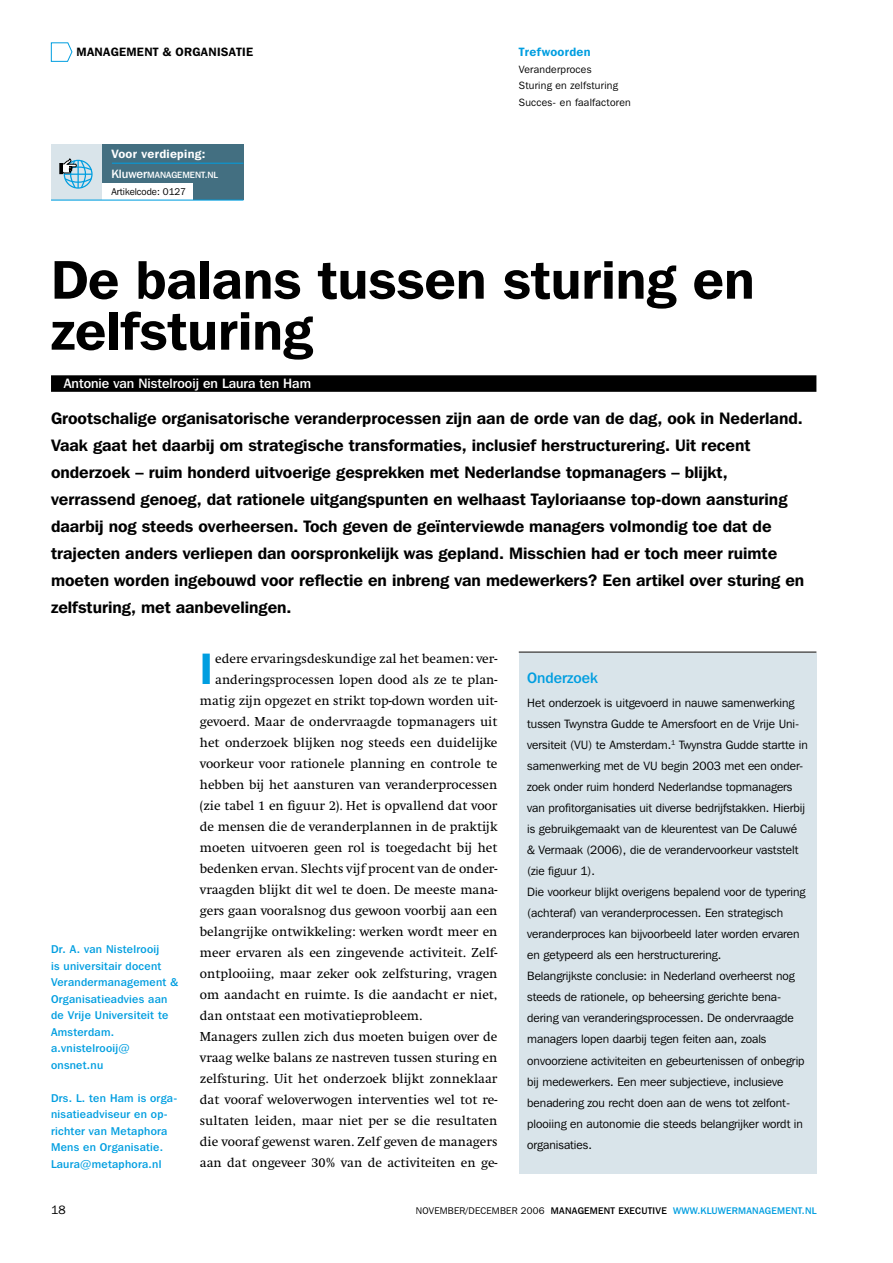
<style>
.page{position:relative;width:893px;height:1263px;background:#fff}
.page>*{position:absolute;margin:0;border:0;box-sizing:border-box;transform-origin:0 0}
.t1{font:600 54px/51px "Franklin Gothic IT Cby BT";color:#000}
.t2{font:600 43.8px "Franklin Gothic IT Cby BT";color:#009ee0}
.t3{font:600 16.5px/27px "Franklin Gothic IT Cby BT";color:#000}
.t4{font:500 15px "Franklin Gothic IT Cby BT";color:#009ee0}
.t5{font:13.5px "Swift";color:#000}
.t6{font:500 13.5px "Franklin Gothic IT Cby BT";color:#fff}
.t7{font:12px/21px "Franklin Gothic IT Cby BT";color:#000}
.t8{font:600 12px "Franklin Gothic IT Cby BT";letter-spacing:.025em;color:#000}
.t9{font:600 12px "Franklin Gothic IT Cby BT";letter-spacing:.025em;color:#fff}
.t10{font:600 12px "Franklin Gothic IT Cby BT";letter-spacing:.025em;color:#009ee0}
.t11{font:500 11.25px/16.5px "Franklin Gothic IT Cby BT";letter-spacing:.025em;color:#009ee0}
.t12{font:10.5px/16.5px "Franklin Gothic IT Cby BT";letter-spacing:.025em;color:#000}
.t13{font:9.75px "Franklin Gothic IT Cby BT";color:#000}
.t14{font:500 9.6px "Franklin Gothic IT Cby BT";letter-spacing:.025em;color:#009ee0}
.t15{font:9.6px "Franklin Gothic IT Cby BT";letter-spacing:.025em;color:#000}
.t16{font:500 9px "Franklin Gothic IT Cby BT";color:#fff}
.s1{font-size:12px}
.s2{font-weight:500}
.s3{color:#000}
</style>
<div class="page">
<svg style="left:51px;top:42px;width:22px;height:20px"></svg>
<div style="left:51px;top:375px;width:765px;height:17px;background:#000"></div>
<div style="left:101px;top:145px;width:143px;height:55px;background:#436f81"></div>
<div style="left:101px;top:184px;width:92px;height:17px;background:#fff"></div>
<div style="left:51px;top:145px;width:51px;height:55px;background:#d9e4ea"></div>
<hr style="left:51px;top:200px;width:192px;height:1px;background:#009ee0">
<svg style="left:60px;top:159px;width:33px;height:30px"></svg>
<div style="left:59px;top:163px;width:4px;height:11px;border:1px solid #000"></div>
<hr style="left:112px;top:163px;width:131px;height:1px;background:#009ee0">
<div style="left:519px;top:653px;width:297px;height:521px;background:#d9e4ea"></div>
<hr style="left:519px;top:652px;width:297px;height:1px;background:#000">
<p class="t8" style="left:77px;top:45px;width:108px">MANAGEMENT &amp; organisatie</p>
<p class="t9" style="left:111px;top:147px;width:96px">Voor verdieping:</p>
<p class="t16" style="left:111px;top:169px;width:43px"><span class="s1">Kluwer</span>management</p>
<p class="t16" style="left:205px;top:169px;width:9px">.nl</p>
<p class="t13" style="left:111px;top:185px;width:76px">Artikelcode: 0127</p>
<p class="t10" style="left:519px;top:45px;width:73px">Trefwoorden</p>
<p class="t12" style="left:519px;top:61px;width:113px">Veranderproces<br>Sturing en zelfsturing<br>Succes- en faalfactoren</p>
<h1 class="t1" style="left:51px;top:253px;width:705px">De balans tussen sturing en zelfsturing</h1>
<p class="t6" style="left:64px;top:374px;width:249px">Antonie van Nistelrooij en Laura ten Ham</p>
<p class="t3" style="left:51px;top:404px;width:755px">Grootschalige organisatorische veranderprocessen zijn aan de orde van de dag, ook in Nederland.<br>Vaak gaat het daarbij om strategische transformaties, inclusief herstructurering. Uit recent onderzoek – ruim honderd uitvoerige gesprekken met Nederlandse topmanagers – blijkt, verrassend genoeg, dat rationele uitgangspunten en welhaast Tayloriaanse top-down aansturing daarbij nog steeds overheersen. Toch geven de geïnterviewde managers volmondig toe dat de trajecten anders verliepen dan oorspronkelijk was gepland. Misschien had er toch meer ruimte moeten worden ingebouwd voor reflectie en inbreng van medewerkers? Een artikel over sturing en zelfsturing, met aanbevelingen.</p>
<p class="t11" style="left:51px;top:941px;width:128px">Dr. A. van Nistelrooij<br>is universitair docent<br>Verandermanagement &amp;<br>Organisatieadvies aan de Vrije Universiteit te<br>Amsterdam. a.vnistelrooij@ onsnet.nu</p>
<p class="t11" style="left:51px;top:1089px;width:128px">Drs. L. ten Ham is orga&shy;nisatieadviseur en op&shy;richter van Metaphora<br>Mens en Organisatie.<br>Laura@metaphora.nl</p>
<h2 class="t2" style="left:200px;top:641px;width:15px">I</h2>
<p class="t5" style="left:215px;top:651px;width:284px">edere ervaringsdeskundige zal het beamen: ver-</p>
<p class="t5" style="left:215px;top:672px;width:284px">anderingsprocessen lopen dood als ze te plan-</p>
<p class="t5" style="left:200px;top:693px;width:299px">matig zijn opgezet en strikt top-down worden uit-</p>
<p class="t5" style="left:200px;top:714px;width:299px">gevoerd. Maar de ondervraagde topmanagers uit</p>
<p class="t5" style="left:200px;top:735px;width:299px">het onderzoek blijken nog steeds een duidelijke</p>
<p class="t5" style="left:200px;top:756px;width:299px">voorkeur voor rationele planning en controle te</p>
<p class="t5" style="left:200px;top:777px;width:299px">hebben bij het aansturen van veranderprocessen</p>
<p class="t5" style="left:200px;top:798px;width:299px">(zie tabel 1 en figuur 2). Het is opvallend dat voor</p>
<p class="t5" style="left:200px;top:819px;width:299px">de mensen die de veranderplannen in de praktijk</p>
<p class="t5" style="left:200px;top:840px;width:299px">moeten uitvoeren geen rol is toegedacht bij het</p>
<p class="t5" style="left:200px;top:861px;width:299px">bedenken ervan. Slechts vijf procent van de onder-</p>
<p class="t5" style="left:200px;top:882px;width:299px">vraagden blijkt dit wel te doen. De meeste mana-</p>
<p class="t5" style="left:200px;top:903px;width:299px">gers gaan vooralsnog dus gewoon voorbij aan een</p>
<p class="t5" style="left:200px;top:924px;width:299px">belangrijke ontwikkeling: werken wordt meer en</p>
<p class="t5" style="left:200px;top:945px;width:299px">meer ervaren als een zingevende activiteit. Zelf-</p>
<p class="t5" style="left:200px;top:966px;width:299px">ontplooiing, maar zeker ook zelfsturing, vragen</p>
<p class="t5" style="left:200px;top:987px;width:299px">om aandacht en ruimte. Is die aandacht er niet,</p>
<p class="t5" style="left:200px;top:1008px;width:224px">dan ontstaat een motivatieprobleem.</p>
<p class="t5" style="left:200px;top:1029px;width:299px">Managers zullen zich dus moeten buigen over de</p>
<p class="t5" style="left:200px;top:1050px;width:299px">vraag welke balans ze nastreven tussen sturing en</p>
<p class="t5" style="left:200px;top:1071px;width:299px">zelfsturing. Uit het onderzoek blijkt zonneklaar</p>
<p class="t5" style="left:200px;top:1092px;width:299px">dat vooraf weloverwogen interventies wel tot re-</p>
<p class="t5" style="left:200px;top:1113px;width:299px">sultaten leiden, maar niet per se die resultaten</p>
<p class="t5" style="left:200px;top:1134px;width:299px">die vooraf gewenst waren. Zelf geven de managers</p>
<p class="t5" style="left:200px;top:1155px;width:299px">aan dat ongeveer 30% van de activiteiten en ge-</p>
<p class="t4" style="left:527px;top:669px;width:72px">Onderzoek</p>
<p class="t7" style="left:527px;top:692px;width:282px">Het onderzoek is uitgevoerd in nauwe samenwerking tussen Twynstra Gudde te Amersfoort en de Vrije Uni&shy;versiteit (VU) te Amsterdam.<sup>1</sup> Twynstra Gudde startte in samenwerking met de VU begin 2003 met een onder&shy;zoek onder ruim honderd Nederlandse topmanagers van profitorganisaties uit diverse bedrijfstakken. Hierbij is gebruikgemaakt van de kleurentest van De Caluwé<br>&amp; Vermaak (2006), die de verandervoorkeur vaststelt (zie figuur 1).<br>Die voorkeur blijkt overigens bepalend voor de typering (achteraf) van veranderprocessen. Een strategisch veranderproces kan bijvoorbeeld later worden ervaren en getypeerd als een herstructurering.<br>Belangrijkste conclusie: in Nederland overheerst nog steeds de rationele, op beheersing gerichte bena&shy;dering van veranderingsprocessen. De ondervraagde managers lopen daarbij tegen feiten aan, zoals onvoorziene activiteiten en gebeurtenissen of onbegrip bij medewerkers. Een meer subjectieve, inclusieve benadering zou recht doen aan de wens tot zelfont&shy;plooiing en autonomie die steeds belangrijker wordt in organisaties.</p>
<p class="t7" style="left:51px;top:1199px;width:16px">18</p>
<p class="t15" style="left:416px;top:1204px;width:151px">NOVEMBER/DECEMBER 2006 <span class="s2">Management</span></p>
<p class="t14" style="left:618px;top:1204px;width:199px"><span class="s3">EXECUTIVE</span> WWW.KLUWERMANAGEMENT.NL</p>
</div>
